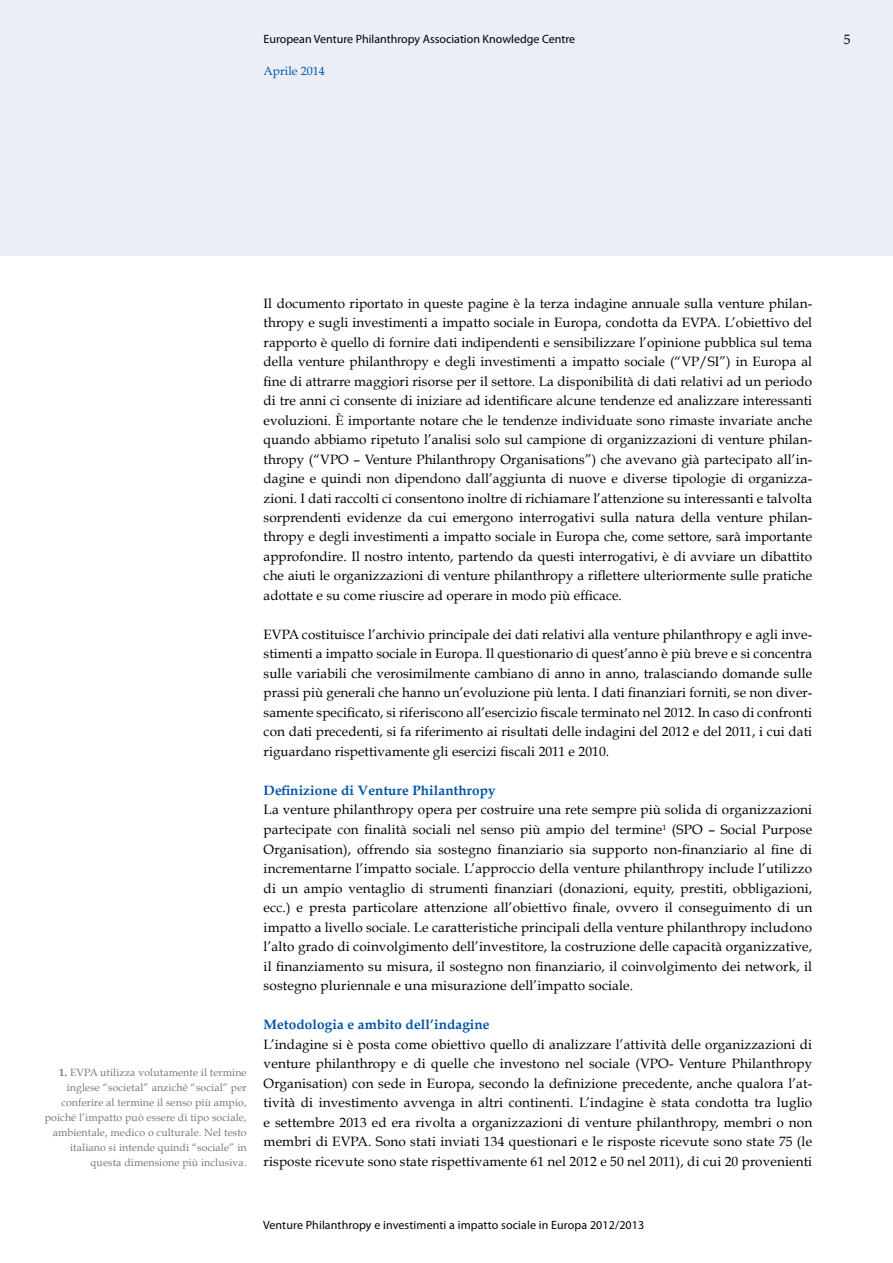
<style>
.page{position:relative;width:893px;height:1263px;background:#fff}
.page>*{position:absolute;margin:0;border:0;box-sizing:border-box;transform-origin:0 0}
.t1{font:13.5px/19.5px "Book Antiqua";letter-spacing:.005em;color:#000;text-align:justify}
.t2{font:700 13.5px "Book Antiqua";letter-spacing:.01em;color:#0054a6}
.t3{font:12px "Myriad Pro";color:#000}
.t4{font:12px "Book Antiqua";color:#0054a6}
.t5{font:10.5px/15px "Book Antiqua";letter-spacing:.01em;color:#77787b;text-align:right}
.s1{font-weight:700}
</style>
<div class="page">
<div style="left:0;top:0;width:893px;height:256px;background:#ebeef7"></div>
<p class="t3" style="left:264px;top:32px;width:313px">European Venture Philanthropy Association Knowledge Centre</p>
<p class="t4" style="left:264px;top:64px;width:63px">Aprile 2014</p>
<p class="t1" style="left:844px;top:30px;width:8px">5</p>
<p class="t5" style="left:45px;top:1065px;width:203px"><span class="s1">1.</span> EVPA utilizza volutamente il termine inglese “societal” anziché “social” per conferire al termine il senso più ampio, poiché l’impatto può essere di tipo sociale, ambientale, medico o culturale. Nel testo italiano si intende quindi “sociale” in questa dimensione più inclusiva.</p>
<p class="t1" style="left:264px;top:293px;width:550px">Il documento riportato in queste pagine è la terza indagine annuale sulla venture philan&shy;thropy e sugli investimenti a impatto sociale in Europa, condotta da EVPA. L’obiettivo del rapporto è quello di fornire dati indipendenti e sensibilizzare l’opinione pubblica sul tema della venture philanthropy e degli investimenti a impatto sociale (“VP/SI”) in Europa al fine di attrarre maggiori risorse per il settore. La disponibilità di dati relativi ad un periodo di tre anni ci consente di iniziare ad identificare alcune tendenze ed analizzare interessanti evoluzioni. È importante notare che le tendenze individuate sono rimaste invariate anche quando abbiamo ripetuto l’analisi solo sul campione di organizzazioni di venture philan&shy;thropy (“VPO – Venture Philanthropy Organisations”) che avevano già partecipato all’in&shy;dagine e quindi non dipendono dall’aggiunta di nuove e diverse tipologie di organizza&shy;zioni. I dati raccolti ci consentono inoltre di richiamare l’attenzione su interessanti e talvolta sorprendenti evidenze da cui emergono interrogativi sulla natura della venture philan&shy;thropy e degli investimenti a impatto sociale in Europa che, come settore, sarà importante approfondire. Il nostro intento, partendo da questi interrogativi, è di avviare un dibattito che aiuti le organizzazioni di venture philanthropy a riflettere ulteriormente sulle pratiche adottate e su come riuscire ad operare in modo più efficace.</p>
<p class="t1" style="left:264px;top:625px;width:550px">EVPA costituisce l’archivio principale dei dati relativi alla venture philanthropy e agli inve&shy;stimenti a impatto sociale in Europa. Il questionario di quest’anno è più breve e si concentra sulle variabili che verosimilmente cambiano di anno in anno, tralasciando domande sulle prassi più generali che hanno un’evoluzione più lenta. I dati finanziari forniti, se non diver&shy;samente specificato, si riferiscono all’esercizio fiscale terminato nel 2012. In caso di confronti con dati precedenti, si fa riferimento ai risultati delle indagini del 2012 e del 2011, i cui dati riguardano rispettivamente gli esercizi fiscali 2011 e 2010.</p>
<p class="t2" style="left:264px;top:782px;width:234px">Definizione di Venture Philanthropy</p>
<p class="t1" style="left:264px;top:800px;width:550px">La venture philanthropy opera per costruire una rete sempre più solida di organizzazioni partecipate con finalità sociali nel senso più ampio del termine<sup>1</sup> (SPO – Social Purpose Organisation), offrendo sia sostegno finanziario sia supporto non-finanziario al fine di incrementarne l’impatto sociale. L’approccio della venture philanthropy include l’utilizzo di un ampio ventaglio di strumenti finanziari (donazioni, equity, prestiti, obbligazioni, ecc.) e presta particolare attenzione all’obiettivo finale, ovvero il conseguimento di un impatto a livello sociale. Le caratteristiche principali della venture philanthropy includono l’alto grado di coinvolgimento dell’investitore, la costruzione delle capacità organizzative, il finanziamento su misura, il sostegno non finanziario, il coinvolgimento dei network, il sostegno pluriennale e una misurazione dell’impatto sociale.</p>
<p class="t2" style="left:264px;top:1016px;width:228px">Metodologia e ambito dell’indagine</p>
<p class="t1" style="left:264px;top:1034px;width:550px">L’indagine si è posta come obiettivo quello di analizzare l’attività delle organizzazioni di venture philanthropy e di quelle che investono nel sociale (VPO- Venture Philanthropy Organisation) con sede in Europa, secondo la definizione precedente, anche qualora l’at&shy;tività di investimento avvenga in altri continenti. L’indagine è stata condotta tra luglio e settembre 2013 ed era rivolta a organizzazioni di venture philanthropy, membri o non membri di EVPA. Sono stati inviati 134 questionari e le risposte ricevute sono state 75 (le risposte ricevute sono state rispettivamente 61 nel 2012 e 50 nel 2011), di cui 20 provenienti</p>
<p class="t3" style="left:263px;top:1217px;width:383px">Venture Philanthropy e investimenti a impatto sociale in Europa 2012/2013</p>
</div>
